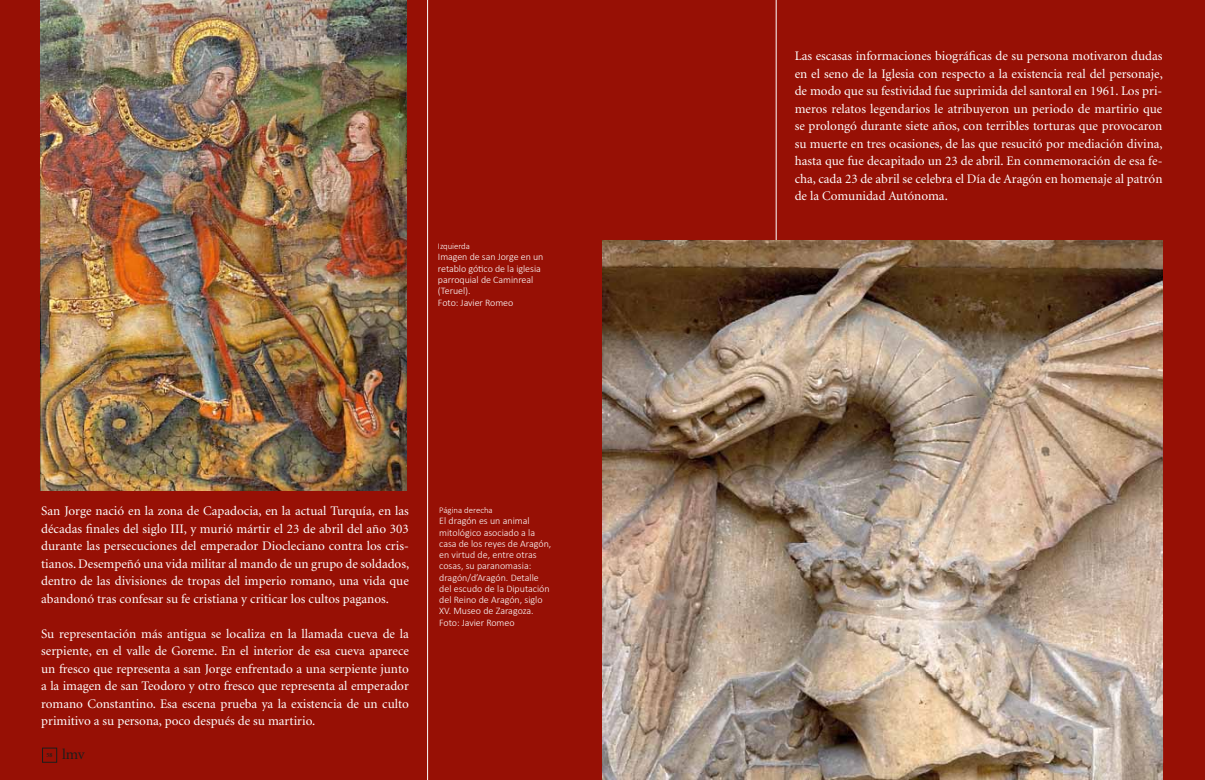
<style>
.page{position:relative;width:1205px;height:780px;background:#971005}
.page>*{position:absolute;margin:0;border:0;box-sizing:border-box;transform-origin:0 0}
.t1{font:15px "Minion";color:#1d1d1b}
.t2{font:13.12px/17.5px "Minion";color:#fff;text-align:justify}
.t3{font:300 10px/11.2px "Calibri";color:#fff}
.t4{font:300 8.75px "Calibri";letter-spacing:-.005em;color:#fff}
.t5{font:600 6.25px "Minion";color:#1d1d1b}
</style>
<div class="page">
<div style="left:42px;top:748px;width:15px;height:14px;border:1px solid #1d1d1b"></div>
<img style="left:40px;top:0;width:366px;height:490px">
<hr style="left:427px;top:0;width:1px;height:780px;background:#fff">
<hr style="left:776px;top:0;width:1px;height:780px;background:#fff">
<img style="left:602px;top:241px;width:560px;height:539px">
<p class="t4" style="left:438px;top:241px;width:33px">Izquierda</p>
<p class="t3" style="left:438px;top:251px;width:107px">Imagen de san Jorge en un retablo gótico de la iglesia parroquial de Caminreal (Teruel).<br>Foto: Javier Romeo</p>
<p class="t2" style="left:41px;top:503px;width:369px">San Jorge nació en la zona de Capadocia, en la actual Turquía, en las décadas finales del siglo III, y murió mártir el 23 de abril del año 303 durante las persecuciones del emperador Diocleciano contra los cris&shy;tianos. Desempeñó una vida militar al mando de un grupo de soldados, dentro de las divisiones de tropas del imperio romano, una vida que abandonó tras confesar su fe cristiana y criticar los cultos paganos.</p>
<p class="t2" style="left:41px;top:625px;width:369px">Su representación más antigua se localiza en la llamada cueva de la serpiente, en el valle de Goreme. En el interior de esa cueva aparece un fresco que representa a san Jorge enfrentado a una serpiente junto a la imagen de san Teodoro y otro fresco que representa al emperador romano Constantino. Esa escena prueba ya la existencia de un culto primitivo a su persona, poco después de su martirio.</p>
<p class="t5" style="left:47px;top:751px;width:8px">58</p>
<p class="t1" style="left:62px;top:747px;width:24px">lmv</p>
<p class="t4" style="left:439px;top:504px;width:55px">Página derecha</p>
<p class="t3" style="left:439px;top:515px;width:114px">El dragón es un animal mitológico asociado a la casa de los reyes de Aragón, en virtud de, entre otras cosas, su paranomasia: dragón/d’Aragón. Detalle del escudo de la Diputación del Reino de Aragón, siglo<br>XV. Museo de Zaragoza.<br>Foto: Javier Romeo</p>
<p class="t2" style="left:795px;top:48px;width:370px">Las escasas informaciones biográficas de su persona motivaron dudas en el seno de la Iglesia con respecto a la existencia real del personaje, de modo que su festividad fue suprimida del santoral en 1961. Los pri&shy;meros relatos legendarios le atribuyeron un periodo de martirio que se prolongó durante siete años, con terribles torturas que provocaron su muerte en tres ocasiones, de las que resucitó por mediación divina, hasta que fue decapitado un 23 de abril. En conmemoración de esa fe&shy;cha, cada 23 de abril se celebra el Día de Aragón en homenaje al patrón de la Comunidad Autónoma.</p>
</div>
